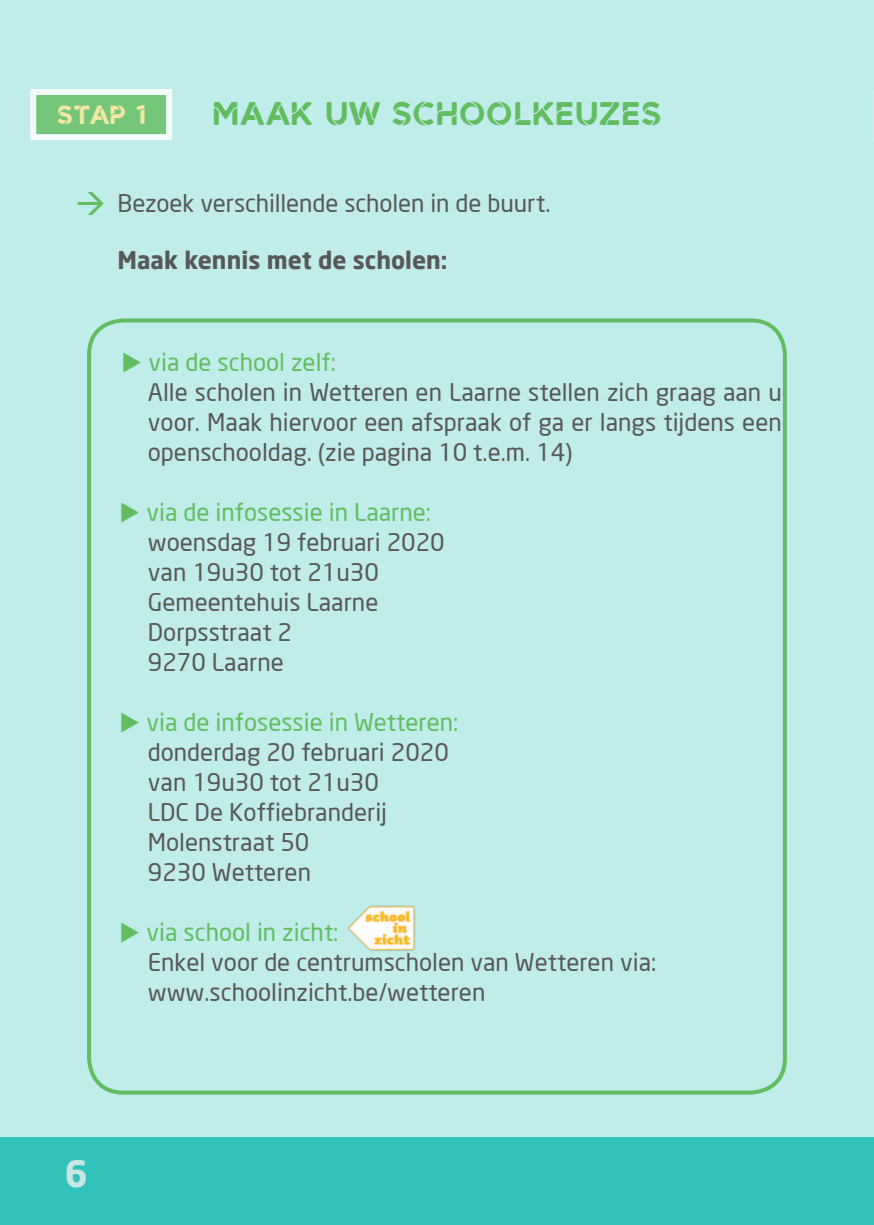
<style>
.page{position:relative;width:874px;height:1225px;background:#fff}
.page>*{position:absolute;margin:0;border:0;box-sizing:border-box;transform-origin:0 0}
.t1{font:40px "Wetteren Stencil Bd";letter-spacing:.005em;color:#63bd60}
.t2{font:700 36px "Neo Sans";color:#c8e7e5}
.t3{font:32px "Wetteren Stencil Bd";color:#ffe894}
.t4{font:24px/30px "Neo Sans";color:#57585a;text-align:justify}
.t5{font:24px "Neo Sans";color:#63bd60}
.t6{font:700 24px "Neo Sans";color:#57585a}
</style>
<div class="page">
<div style="left:0;top:0;width:873px;height:1225px;background:#c0ece9"></div>
<div style="left:0;top:1137px;width:873px;height:88px;background:#32c2b9"></div>
<div style="left:33px;top:92px;width:136px;height:45px;background:#75c67b"></div>
<div style="left:30px;top:89px;width:142px;height:51px;border:6px solid #fff"></div>
<div style="left:87px;top:318px;width:699px;height:776px;border:4px solid #63bd60;border-radius:34px"></div>
<svg style="left:873px;top:91px;width:1px;height:51px"></svg>
<img style="left:348px;top:905px;width:68px;height:46px">
<h3 class="t3" style="left:56px;top:98px;width:91px">STAP 1</h3>
<p class="t1" style="left:212px;top:93px;width:450px">MAAK UW SCHOOLKEUZES</p>
<p class="t4" style="left:117px;top:187px;width:434px">Bezoek verschillende scholen in de buurt.</p>
<p class="t6" style="left:117px;top:245px;width:331px">Maak kennis met de scholen:</p>
<p class="t5" style="left:121px;top:347px;width:216px">◆ via de school zelf:</p>
<p class="t4" style="left:148px;top:377px;width:635px">Alle scholen in Wetteren en Laarne stellen zich graag aan u voor. Maak hiervoor een afspraak of ga er langs tijdens een openschooldag. (zie pagina 10 t.e.m. 14)</p>
<p class="t5" style="left:119px;top:497px;width:313px">◆ via de infosessie in Laarne:</p>
<p class="t4" style="left:148px;top:527px;width:298px">woensdag 19 februari 2020</p>
<p class="t4" style="left:148px;top:557px;width:232px">van 19u30 tot 21u30</p>
<p class="t4" style="left:148px;top:587px;width:232px">Gemeentehuis Laarne</p>
<p class="t4" style="left:148px;top:617px;width:146px">Dorpsstraat 2</p>
<p class="t4" style="left:148px;top:647px;width:137px">9270 Laarne</p>
<p class="t5" style="left:119px;top:707px;width:340px">◆ via de infosessie in Wetteren:</p>
<p class="t4" style="left:148px;top:737px;width:302px">donderdag 20 februari 2020</p>
<p class="t4" style="left:148px;top:767px;width:232px">van 19u30 tot 21u30</p>
<p class="t4" style="left:148px;top:797px;width:241px">LDC De Koffiebranderij</p>
<p class="t4" style="left:148px;top:827px;width:163px">Molenstraat 50</p>
<p class="t4" style="left:148px;top:857px;width:165px">9230 Wetteren</p>
<p class="t5" style="left:119px;top:917px;width:220px">◆ via school in zicht:</p>
<p class="t4" style="left:148px;top:947px;width:510px">Enkel voor de centrumscholen van Wetteren via: www.schoolinzicht.be/wetteren</p>
<p class="t2" style="left:65px;top:1150px;width:25px">6</p>
</div>
